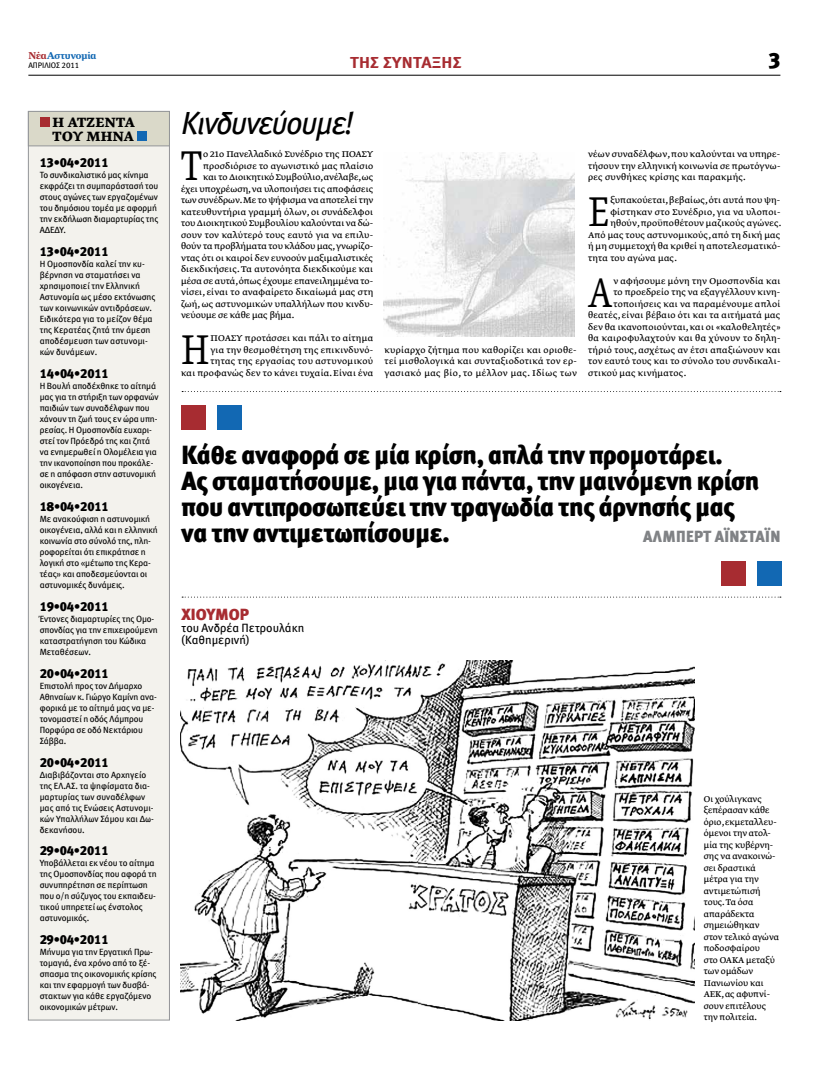
<style>
.page{position:relative;width:823px;height:1078px;background:#fff}
.page>*{position:absolute;margin:0;border:0;box-sizing:border-box;transform-origin:0 0}
.t1{font:49.5px "Greta Text GR Light Min";color:#000;scale:.8 1}
.t2{font:italic 32px "Meta Book Greek LF";letter-spacing:-.04em;color:#000;scale:.94 1}
.t3{font:26px/26px "Meta Black Greek LF";letter-spacing:-.01em;color:#000}
.t4{font:22px "Meta Black Greek LF";color:#000}
.t5{font:16px/14px "Greta Text GR Bold Min";letter-spacing:.02em;color:#000}
.t6{font:16px "Meta Black Greek LF";letter-spacing:.02em;color:#808285}
.t7{font:16px "Meta Bold Greek LF";letter-spacing:.02em;color:#a72c31;scale:1.1 1}
.t8{font:16px "Meta Black Greek LF";color:#a72c31}
.t9{font:13px "Meta Black Greek LF";letter-spacing:-.01em;color:#000}
.t10{font:12px/12px "Meta Book Greek LF";color:#000}
.t11{font:10px/11.5px "Greta Text GR Regular Min";letter-spacing:.01em;color:#000;text-align:justify}
.t12{font:700 10px "Farnham Dis Zou GR";color:#1268b3}
.t13{font:9px/11px "Meta Book Greek LF";letter-spacing:-.01em;color:#000}
.t14{font:8px "Meta Book Greek LF";color:#000}
.s1{color:#a72c31}
</style>
<div class="page">
<hr style="left:28px;top:75px;width:752px;height:1px;background:#000">
<div style="left:28px;top:111px;width:142px;height:909px;background:#f3f2ed;border:1px solid #939598"></div>
<div style="left:28px;top:111px;width:142px;height:35px;background:#dad9c9;border:1px solid #939598"></div>
<img style="left:180px;top:660px;width:514px;height:360px">
<div style="left:40px;top:117px;width:9px;height:10px;background:#a72c31"></div>
<div style="left:137px;top:131px;width:10px;height:10px;background:#1268b3"></div>
<svg style="left:182px;top:596px;width:598px;height:1px"></svg>
<svg style="left:182px;top:391px;width:598px;height:1px"></svg>
<div style="left:181px;top:405px;width:24px;height:24px;background:#a72c31"></div>
<div style="left:217px;top:405px;width:24px;height:24px;background:#1268b3"></div>
<div style="left:721px;top:561px;width:24px;height:24px;background:#a72c31"></div>
<div style="left:756px;top:561px;width:24px;height:24px;background:#1268b3"></div>
<img style="left:383px;top:152px;width:191px;height:184px">
<p class="t12" style="left:28px;top:49px;width:69px"><span class="s1">Νέα</span>Αστυνομία</p>
<p class="t14" style="left:28px;top:61px;width:53px">απριλιοσ 2011</p>
<p class="t4" style="left:767px;top:47px;width:14px">3</p>
<p class="t7" style="left:350px;top:53px;width:103px">Της σύνταξης</p>
<p class="t5" style="left:53px;top:115px;width:84px">Η ατζέντα του μήνα</p>
<p class="t9" style="left:40px;top:155px;width:70px">13•04•2011</p>
<p class="t13" style="left:40px;top:169px;width:120px">Το συνδικαλιστικό μας κίνημα εκφράζει τη συμπαράστασή του στους αγώνες των εργαζομένων του δημόσιου τομέα με αφορμή την εκδήλωση διαμαρτυρίας της<br>ΑΔΕΔΥ.</p>
<p class="t9" style="left:40px;top:244px;width:70px">13•04•2011</p>
<p class="t13" style="left:40px;top:258px;width:117px">Η Ομοσπονδία καλεί την κυ&shy;βέρνηση να σταματήσει να χρησιμοποιεί την Ελληνική<br>Αστυνομία ως μέσο εκτόνωσης των κοινωνικών αντιδράσεων.<br>Ειδικότερα για το μείζον θέμα της Κερατέας ζητά την άμεση αποδέσμευση των αστυνομι&shy;κών δυνάμεων.</p>
<p class="t9" style="left:40px;top:366px;width:71px">14•04•2011</p>
<p class="t13" style="left:40px;top:380px;width:120px">Η Βουλή αποδέχθηκε το αίτημά μας για τη στήριξη των ορφανών παιδιών των συναδέλφων που χάνουν τη ζωή τους εν ώρα υπη&shy;ρεσίας. Η Ομοσπονδία ευχαρι&shy;στεί τον Π ρόεδρό της και ζητά να ενημερωθεί η Ολομέλεια για την ικανοποίηση που προκάλε&shy;σε η απόφαση στην αστυνομική οικογένεια.</p>
<p class="t9" style="left:40px;top:499px;width:71px">18•04•2011</p>
<p class="t13" style="left:40px;top:513px;width:119px">Με ανακούφιση η αστυνομική οικογένεια, αλλά και η ελληνική κοινωνία στο σύνολό της, πλη&shy;ροφορείται ότι επικράτησε η λογική στο «μέτωπο της Κερα&shy;τέας» και αποδεσμεύονται οι αστυνομικές δυνάμεις.</p>
<p class="t9" style="left:40px;top:599px;width:71px">19•04•2011</p>
<p class="t13" style="left:40px;top:613px;width:119px">Έντονες διαμαρτυρίες της Ομο&shy;σπονδίας για την επιχειρούμενη καταστρατήγηση του Κώδικα<br>Μεταθέσεων.</p>
<p class="t9" style="left:40px;top:666px;width:71px">20•04•2011</p>
<p class="t13" style="left:40px;top:680px;width:118px">Επιστολή προς τον Δήμαρχο<br>Αθηναίων κ. Γιώργο Καμίνη ανα&shy;φορικά με το αίτημά μας να με&shy;τονομαστεί η οδός Λάμπρου<br>Πορφύρα σε οδό Νεκτάριου<br>Σάββα.</p>
<p class="t9" style="left:40px;top:755px;width:71px">20•04•2011</p>
<p class="t13" style="left:40px;top:769px;width:116px">Διαβιβάζονται στο Αρχηγείο της ΕΛ.ΑΣ. τα ψηφίσματα δια&shy;μαρτυρίας των συναδέλφων μας από τις Ενώσεις Αστυνομι&shy;κών Υπαλλήλων Σάμου και Δω&shy;δεκανήσου.</p>
<p class="t9" style="left:40px;top:843px;width:70px">29•04•2011</p>
<p class="t13" style="left:40px;top:857px;width:118px">Υποβάλλεται εκ νέου το αίτημα της Ομοσπονδίας που αφορά τη συνυπηρέτηση σε περίπτωση που ο/η σύζυγος του εκπαιδευ&shy;τικού υπηρετεί ως ένστολος αστυνομικός.</p>
<p class="t9" style="left:40px;top:931px;width:70px">29•04•2011</p>
<p class="t13" style="left:40px;top:945px;width:118px">Μήνυμα για την Εργατική Π ρω&shy;τομαγιά, ένα χρόνο από το ξέ&shy;σπασμα της οικονομικής κρίσης και την εφαρμογή των δυσβά&shy;στακτων για κάθε εργαζόμενο οικονομικών μέτρων.</p>
<p class="t2" style="left:181px;top:105px;width:184px">Κινδυνεύουμε!</p>
<p class="t1" style="left:181px;top:143px;width:27px">Τ</p>
<p class="t11" style="left:203px;top:149px;width:172px">ο 21ο Πανελλαδικό Συνέδριο της ΠΟΑΣΥ</p>
<p class="t11" style="left:203px;top:160px;width:172px">προσδιόρισε το αγωνιστικό μας πλαίσιο</p>
<p class="t11" style="left:203px;top:172px;width:172px">και το Διοικητικό Συμβούλιο,ανέλαβε,ως</p>
<p class="t11" style="left:181px;top:183px;width:194px">έχει υποχρέωση, να υλοποιήσει τις αποφάσεις</p>
<p class="t11" style="left:181px;top:195px;width:194px">των συνέδρων.Με το ψήφισμα να αποτελεί την</p>
<p class="t11" style="left:181px;top:206px;width:193px">κατευθυντήρια γραμμή όλων, οι συνάδελφοι</p>
<p class="t11" style="left:181px;top:218px;width:194px">του Διοικητικού Συμβουλίου καλούνται να δώ-</p>
<p class="t11" style="left:181px;top:229px;width:193px">σουν τον καλύτερό τους εαυτό για να επιλυ-</p>
<p class="t11" style="left:181px;top:241px;width:193px">θούν τα προβλήματα του κλάδου μας,γνωρίζο-</p>
<p class="t11" style="left:181px;top:252px;width:193px">ντας ότι οι καιροί δεν ευνοούν μαξιμαλιστικές</p>
<p class="t11" style="left:181px;top:264px;width:193px">διεκδικήσεις. Τα αυτονόητα διεκδικούμε και</p>
<p class="t11" style="left:181px;top:275px;width:193px">μέσα σε αυτά,όπως έχουμε επανειλημμένα το-</p>
<p class="t11" style="left:181px;top:287px;width:194px">νίσει, είναι το αναφαίρετο δικαίωμά μας στη</p>
<p class="t11" style="left:181px;top:298px;width:193px">ζωή, ως αστυνομικών υπαλλήλων που κινδυ-</p>
<p class="t11" style="left:181px;top:310px;width:115px">νεύουμε σε κάθε μας βήμα.</p>
<p class="t1" style="left:181px;top:327px;width:37px">Η</p>
<p class="t11" style="left:181px;top:333px;width:194px;text-align:right">ΠΟΑΣΥ προτάσσει και πάλι το αίτημα<br>για την θεσμοθέτηση της επικινδυνό-<br>τητας της εργασίας του αστυνομικού<br>και προφανώς δεν το κάνει τυχαία. Είναι ένα</p>
<p class="t11" style="left:384px;top:344px;width:194px">κυρίαρχο ζήτημα που καθορίζει και οριοθε&shy;τεί μισθολογικά και συνταξιοδοτικά τον ερ&shy;γασιακό μας βίο, το μέλλον μας. Ιδίως των</p>
<p class="t11" style="left:588px;top:149px;width:193px">νέων συναδέλφων, που καλούνται να υπηρε&shy;τήσουν την ελληνική κοινωνία σε πρωτόγνω&shy;ρες συνθήκες κρίσης και παρακμής.</p>
<p class="t1" style="left:588px;top:189px;width:28px">Ε</p>
<p class="t11" style="left:610px;top:195px;width:171px">ξυπακούεται, βεβαίως, ότι αυτά που ψη-</p>
<p class="t11" style="left:610px;top:206px;width:171px">φίστηκαν στο Συνέδριο, για να υλοποι-</p>
<p class="t11" style="left:610px;top:218px;width:172px">ηθούν, προϋποθέτουν μαζικούς αγώνες.</p>
<p class="t11" style="left:588px;top:229px;width:193px">Από μας τους αστυνομικούς, από τη δική μας</p>
<p class="t11" style="left:588px;top:241px;width:194px">ή μη συμμετοχή θα κριθεί η αποτελεσματικό-</p>
<p class="t11" style="left:588px;top:252px;width:90px">τητα του αγώνα μας.</p>
<p class="t1" style="left:588px;top:269px;width:32px">Α</p>
<p class="t11" style="left:613px;top:275px;width:168px">ν αφήσουμε μόνη την Ομοσπονδία και</p>
<p class="t11" style="left:613px;top:287px;width:168px">το προεδρείο της να εξαγγέλλουν κινη-</p>
<p class="t11" style="left:613px;top:298px;width:168px">τοποιήσεις και να παραμένουμε απλοί</p>
<p class="t11" style="left:588px;top:310px;width:194px">θεατές, είναι βέβαιο ότι και τα αιτήματά μας</p>
<p class="t11" style="left:588px;top:321px;width:194px">δεν θα ικανοποιούνται, και οι «καλοθελητές»</p>
<p class="t11" style="left:588px;top:333px;width:194px">θα καιροφυλαχτούν και θα χύνουν το δηλη-</p>
<p class="t11" style="left:588px;top:344px;width:194px">τήριό τους, ασχέτως αν έτσι απαξιώνουν και</p>
<p class="t11" style="left:588px;top:356px;width:194px">τον εαυτό τους και το σύνολο του συνδικαλι-</p>
<p class="t11" style="left:588px;top:367px;width:100px">στικού μας κινήματος.</p>
<p class="t3" style="left:181px;top:442px;width:579px">Κάθε αναφορά σε μία κρίση, απλά την προμοτάρει.<br>Ας σταματήσουμε, μια για πάντα, την μαινόμενη κρίση που αντιπροσωπεύει την τραγωδία της άρνησής μας να την αντιμετωπίσουμε.</p>
<p class="t6" style="left:642px;top:527px;width:43px">Άλμπερτ</p>
<p class="t6" style="left:714px;top:527px;width:34px">Αϊνστάι</p>
<p class="t6" style="left:769px;top:527px;width:12px">ν</p>
<p class="t8" style="left:181px;top:605px;width:10px">χιου</p>
<p class="t8" style="left:215px;top:605px;width:25px">μορ</p>
<p class="t10" style="left:181px;top:621px;width:124px">του Ανδρέα Π ετρουλάκη (Καθημερινή)</p>
<p class="t11" style="left:703px;top:793px;width:77px;text-align:left">Οι χούλιγκανς ξεπέρασαν κάθε όριο, εκμεταλλευ&shy;όμενοι την ατολ&shy;μία της κυβέρνη&shy;σης να ανακοινώ&shy;σει δραστικά μέτρα για την αντιμετώπισή τους. Τα όσα απαράδεκτα σημειώθηκαν στον τελικό αγώνα ποδοσφαίρου<br>στο ΟΑΚΑ μεταξύ των ομάδων<br>Πανιωνίου και<br>ΑΕΚ, ας αφυπνί&shy;σουν επιτέλους την πολιτεία.</p>
</div>
